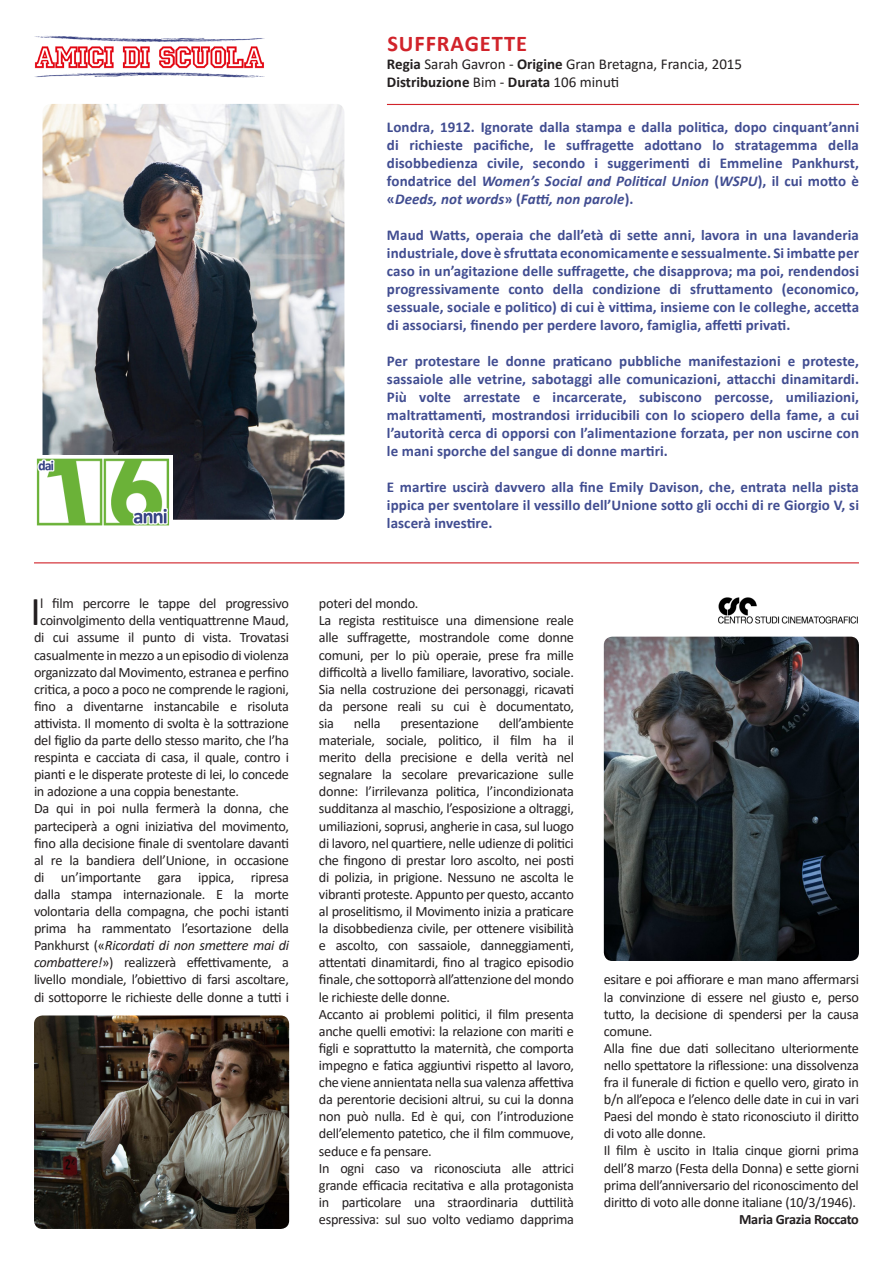
<style>
.page{position:relative;width:893px;height:1263px;background:#fff}
.page>*{position:absolute;margin:0;border:0;box-sizing:border-box;transform-origin:0 0}
.t1{font:41.25px "Calibri";color:#231f20}
.t2{font:700 22.5px "Calibri";letter-spacing:.04em;color:#d1232a}
.t3{font:700 15px/18px "Calibri";letter-spacing:.005em;color:#414d91;text-align:justify}
.t4{font:15px "Calibri";color:#231f20}
.t5{font:700 15px "Calibri";color:#231f20}
.t6{font:14.25px/17.1px "Calibri";letter-spacing:-.02em;color:#231f20;text-align:justify}
.t7{font:700 14.25px "Calibri";letter-spacing:-.02em;color:#231f20}
.s1{font-style:italic}
.s2{font-weight:700}
.s3{font-weight:400}
</style>
<div class="page">
<img style="left:34px;top:35px;width:230px;height:43px">
<img style="left:43px;top:104px;width:301px;height:416px">
<img style="left:34px;top:1015px;width:255px;height:214px">
<img style="left:604px;top:637px;width:255px;height:324px">
<img style="left:718px;top:597px;width:140px;height:27px">
<hr style="left:387px;top:104px;width:472px;height:1px;background:#d1232a">
<hr style="left:34px;top:562px;width:825px;height:1px;background:#d1232a">
<img style="left:36px;top:456px;width:137px;height:70px">
<p class="t1" style="left:31px;top:583px;width:12px">I</p>
<p class="t6" style="left:40px;top:594px;width:250px">l film percorre le tappe del progressivo</p>
<p class="t6" style="left:40px;top:612px;width:250px">coinvolgimento della ventiquattrenne Maud,</p>
<p class="t6" style="left:34px;top:629px;width:257px">di cui assume il punto di vista. Trovatasi</p>
<p class="t6" style="left:34px;top:646px;width:257px">casualmente in mezzo a un episodio di violenza</p>
<p class="t6" style="left:34px;top:663px;width:257px">organizzato dal Movimento, estranea e perfino</p>
<p class="t6" style="left:34px;top:680px;width:257px">critica, a poco a poco ne comprende le ragioni,</p>
<p class="t6" style="left:34px;top:697px;width:257px">fino a diventarne instancabile e risoluta</p>
<p class="t6" style="left:34px;top:714px;width:257px">attivista. Il momento di svolta è la sottrazione</p>
<p class="t6" style="left:34px;top:731px;width:256px">del figlio da parte dello stesso marito, che l’ha</p>
<p class="t6" style="left:34px;top:748px;width:257px">respinta e cacciata di casa, il quale, contro i</p>
<p class="t6" style="left:34px;top:765px;width:256px">pianti e le disperate proteste di lei, lo concede</p>
<p class="t6" style="left:34px;top:783px;width:207px">in adozione a una coppia benestante.</p>
<p class="t6" style="left:34px;top:800px;width:257px">Da qui in poi nulla fermerà la donna, che parteciperà a ogni iniziativa del movimento, fino alla decisione finale di sventolare davanti al re la bandiera dell’Unione, in occasione di un’importante gara ippica, ripresa dalla stampa internazionale. E la morte volontaria della compagna, che pochi istanti prima ha rammentato l’esortazione della Pankhurst («<span class="s1">Ricordati di non smettere mai di combattere!</span>») realizzerà effettivamente, a livello mondiale, l’obiettivo di farsi ascoltare, di sottoporre le richieste delle donne a tutti i</p>
<p class="t2" style="left:387px;top:28px;width:141px">SUFFRAGETTE</p>
<p class="t4" style="left:387px;top:54px;width:357px"><span class="s2">Regia</span> Sarah Gavron - <span class="s2">Origine</span> Gran Bretagna, Francia, 2015</p>
<p class="t5" style="left:387px;top:71px;width:234px">Distribuzione <span class="s3">Bim -</span> Durata <span class="s3">106 minuti</span></p>
<p class="t3" style="left:387px;top:118px;width:474px">Londra, 1912. Ignorate dalla stampa e dalla politica, dopo cinquant’anni di richieste pacifiche, le suffragette adottano lo stratagemma della disobbedienza civile, secondo i suggerimenti di Emmeline Pankhurst, fondatrice del <span class="s1">Women’s Social and Political Union</span> (<span class="s1">WSPU</span>), il cui motto è «<span class="s1">Deeds, not words</span>» (<span class="s1">Fatti, non parole</span>).</p>
<p class="t3" style="left:387px;top:226px;width:474px">Maud Watts, operaia che dall’età di sette anni, lavora in una lavanderia industriale, dove è sfruttata economicamente e sessualmente. Si imbatte per caso in un’agitazione delle suffragette, che disapprova; ma poi, rendendosi progressivamente conto della condizione di sfruttamento (economico, sessuale, sociale e politico) di cui è vittima, insieme con le colleghe, accetta di associarsi, finendo per perdere lavoro, famiglia, affetti privati.</p>
<p class="t3" style="left:387px;top:352px;width:474px">Per protestare le donne praticano pubbliche manifestazioni e proteste, sassaiole alle vetrine, sabotaggi alle comunicazioni, attacchi dinamitardi.<br>Più volte arrestate e incarcerate, subiscono percosse, umiliazioni, maltrattamenti, mostrandosi irriducibili con lo sciopero della fame, a cui l’autorità cerca di opporsi con l’alimentazione forzata, per non uscirne con le mani sporche del sangue di donne martiri.</p>
<p class="t3" style="left:387px;top:478px;width:474px">E martire uscirà davvero alla fine Emily Davison, che, entrata nella pista ippica per sventolare il vessillo dell’Unione sotto gli occhi di re Giorgio V, si lascerà investire.</p>
<p class="t6" style="left:319px;top:594px;width:101px">poteri del mondo.</p>
<p class="t6" style="left:319px;top:612px;width:257px">La regista restituisce una dimensione reale alle suffragette, mostrandole come donne comuni, per lo più operaie, prese fra mille difficoltà a livello familiare, lavorativo, sociale.<br>Sia nella costruzione dei personaggi, ricavati da persone reali su cui è documentato, sia</p>
<p class="t6" style="left:319px;top:714px;width:257px;text-indent:180px">dell’ambiente materiale, sociale, politico, il film ha il merito della precisione e della verità nel segnalare la secolare prevaricazione sulle donne: l’irrilevanza politica, l’incondizionata sudditanza al maschio, l’esposizione a oltraggi, umiliazioni, soprusi, angherie in casa, sul luogo di lavoro, nel quartiere, nelle udienze di politici che fingono di prestar loro ascolto, nei posti di polizia, in prigione. Nessuno ne ascolta le vibranti proteste. Appunto per questo, accanto al proselitismo, il Movimento inizia a praticare la disobbedienza civile, per ottenere visibilità e ascolto, con sassaiole, danneggiamenti, attentati dinamitardi, fino al tragico episodio finale, che sottoporrà all’attenzione del mondo le richieste delle donne.</p>
<p class="t6" style="left:319px;top:1005px;width:257px">Accanto ai problemi politici, il film presenta anche quelli emotivi: la relazione con mariti e figli e soprattutto la maternità, che comporta impegno e fatica aggiuntivi rispetto al lavoro, che viene annientata nella sua valenza affettiva da perentorie decisioni altrui, su cui la donna non può nulla. Ed è qui, con l’introduzione dell’elemento patetico, che il film commuove, seduce e fa pensare.</p>
<p class="t6" style="left:319px;top:1159px;width:257px">In ogni caso va riconosciuta alle attrici grande efficacia recitativa e alla protagonista in particolare una straordinaria duttilità espressiva: sul suo volto vediamo dapprima</p>
<p class="t6" style="left:354px;top:714px;width:28px">nella</p>
<p class="t6" style="left:400px;top:714px;width:80px">presentazione</p>
<p class="t6" style="left:604px;top:971px;width:257px">esitare e poi affiorare e man mano affermarsi la convinzione di essere nel giusto e, perso tutto, la decisione di spendersi per la causa comune.</p>
<p class="t6" style="left:604px;top:1039px;width:257px">Alla fine due dati sollecitano ulteriormente nello spettatore la riflessione: una dissolvenza fra il funerale di fiction e quello vero, girato in b/n all’epoca e l’elenco delle date in cui in vari Paesi del mondo è stato riconosciuto il diritto di voto alle donne.</p>
<p class="t6" style="left:604px;top:1142px;width:257px">Il film è uscito in Italia cinque giorni prima dell’8 marzo (Festa della Donna) e sette giorni prima dell’anniversario del riconoscimento del diritto di voto alle donne italiane (10/3/1946).</p>
<p class="t7" style="left:739px;top:1209px;width:121px">Maria Grazia Roccato</p>
</div>
